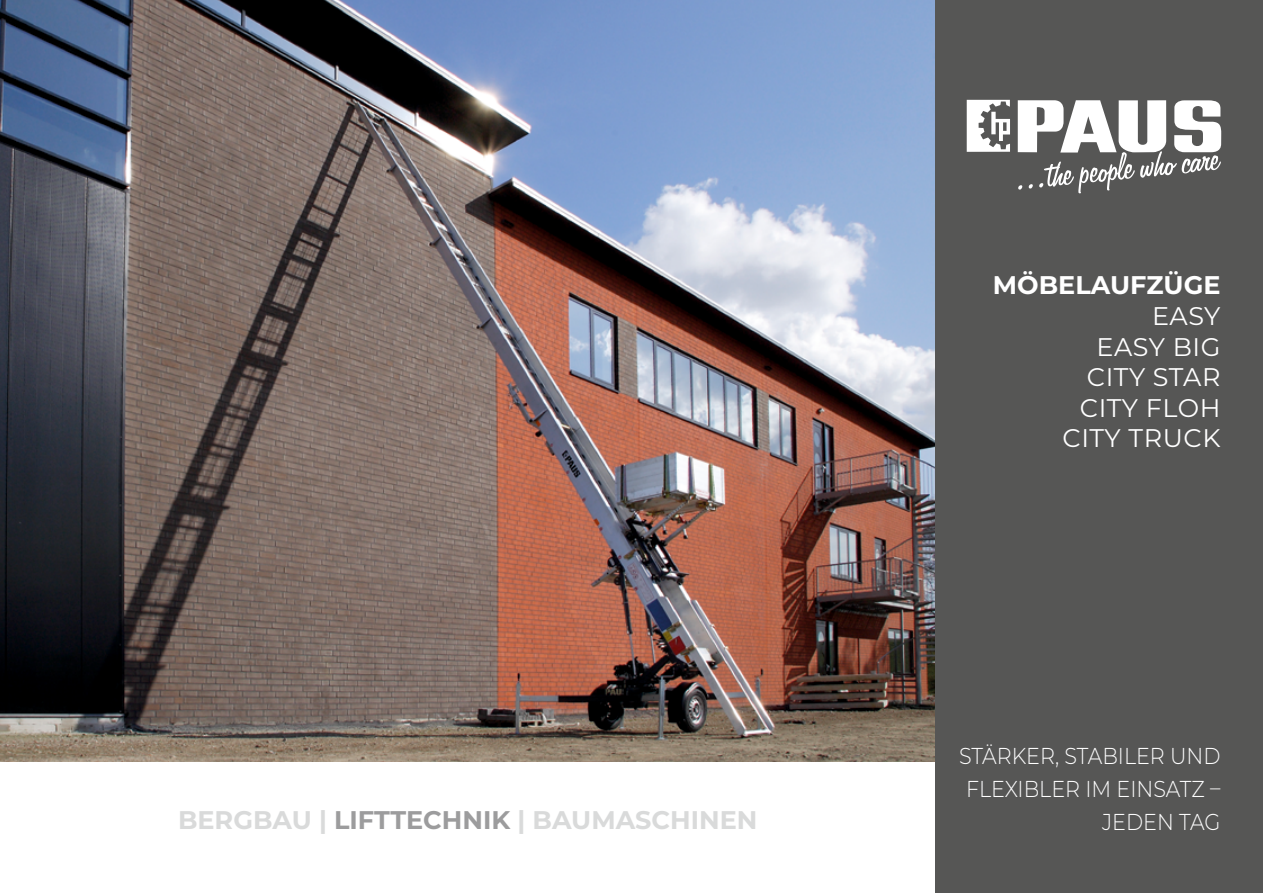
<style>
.page{position:relative;width:1263px;height:893px;background:#fff}
.page>*{position:absolute;margin:0;border:0;box-sizing:border-box;transform-origin:0 0}
.t1{font:25.5px/30.6px "Montserrat";letter-spacing:.02em;color:#fff;text-align:right}
.t2{font:700 25.5px "Montserrat";color:#d9dada}
.t3{font:700 25.5px "Montserrat";color:#fff}
.t4{font:300 22.95px/32.8px "Montserrat";color:#fff;text-align:right;scale:.9 1}
.s1{color:#9c9c9d}
</style>
<div class="page">
<img style="left:0;top:0;width:935px;height:761px">
<div style="left:935px;top:0;width:328px;height:893px;background:#565655"></div>
<svg style="left:967px;top:100px;width:43px;height:52px"></svg>
<svg style="left:1018px;top:100px;width:203px;height:93px"></svg>
<p class="t2" style="left:178px;top:802px;width:581px">BERGBAU | <span class="s1">LIFTTECHNIK</span> | BAUMASCHINEN</p>
<p class="t3" style="left:993px;top:267px;width:229px">MÖBELAUFZÜGE</p>
<p class="t1" style="left:1062px;top:300px;width:159px">EASY<br>EASY BIG<br>CITY STAR<br>CITY FLOH<br>CITY TRUCK</p>
<p class="t4" style="left:959px;top:739px;width:292px">STÄRKER, STABILER UND<br>FLEXIBLER IM EINSATZ –<br>JEDEN TAG</p>
</div>
